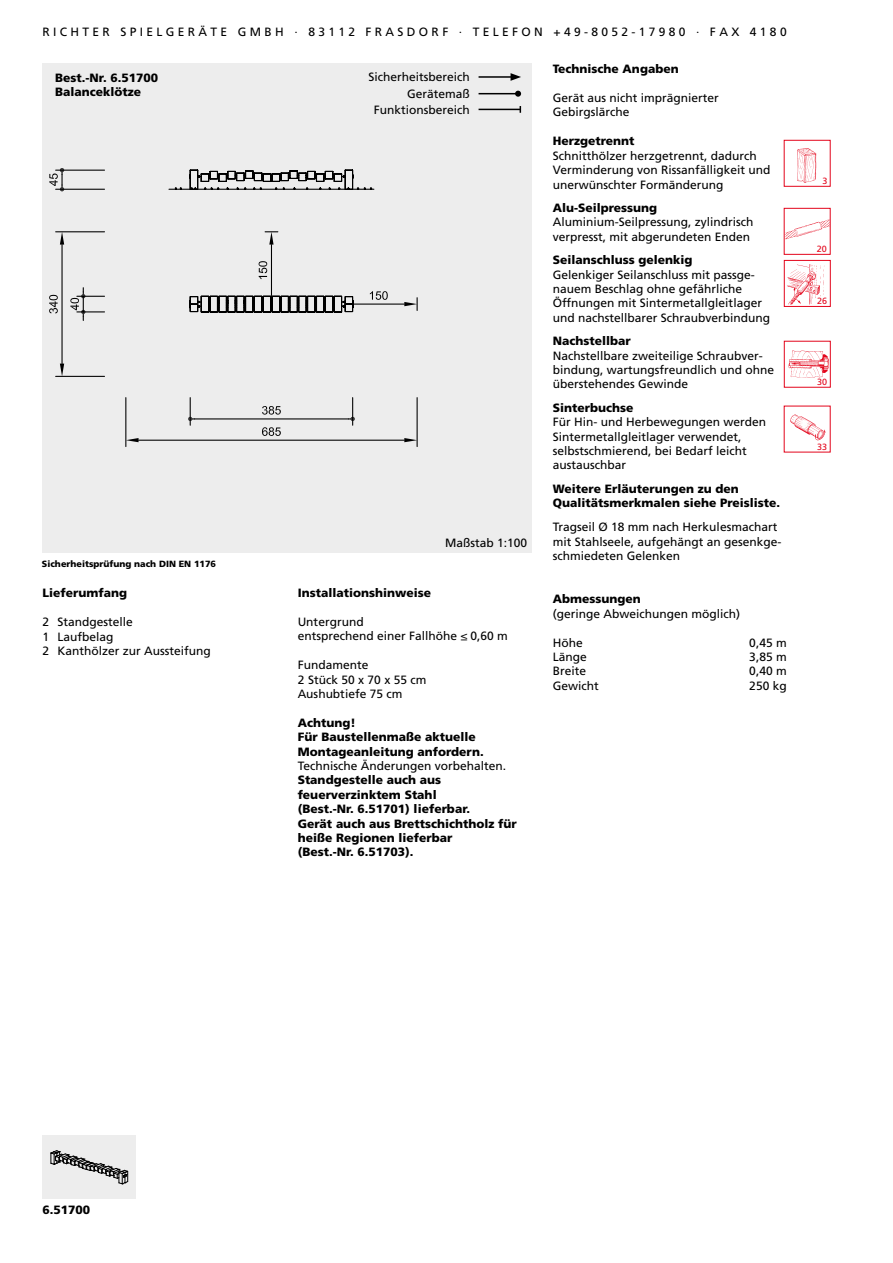
<style>
.page{position:relative;width:893px;height:1263px;background:#fff}
.page>*{position:absolute;margin:0;border:0;box-sizing:border-box;transform-origin:0 0}
.t1{font:12px/14.4px "Frutiger LT Std";color:#000}
.t2{font:900 12px/14.4px "Frutiger LT Std";color:#000}
.t3{font:900 9px "Frutiger LT Std";color:#000}
.t4{font:9px "Frutiger LT Std";color:#e3051b}
</style>
<div class="page">
<div style="left:784px;top:140px;width:47px;height:47px;border:1px solid #e3051b"></div>
<img style="left:797px;top:148px;width:20px;height:34px">
<div style="left:784px;top:208px;width:47px;height:47px;border:1px solid #e3051b"></div>
<img style="left:785px;top:211px;width:45px;height:37px">
<div style="left:784px;top:260px;width:47px;height:47px;border:1px solid #e3051b"></div>
<img style="left:784px;top:261px;width:44px;height:46px">
<div style="left:784px;top:341px;width:47px;height:47px;border:1px solid #e3051b"></div>
<img style="left:788px;top:350px;width:41px;height:28px">
<img style="left:790px;top:414px;width:35px;height:27px">
<div style="left:43px;top:64px;width:488px;height:489px;background:#ededed"></div>
<div style="left:43px;top:1135px;width:93px;height:64px;background:#ededed"></div>
<svg style="left:50px;top:1150px;width:79px;height:34px"></svg>
<hr style="left:479px;top:76px;width:34px;height:2px;background:#000">
<svg style="left:511px;top:73px;width:10px;height:8px"></svg>
<hr style="left:479px;top:93px;width:39px;height:1px;background:#000">
<svg style="left:515px;top:91px;width:6px;height:6px"></svg>
<hr style="left:479px;top:109px;width:41px;height:1px;background:#000">
<hr style="left:353px;top:304px;width:51px;height:1px;background:#000">
<svg style="left:404px;top:298px;width:14px;height:12px"></svg>
<hr style="left:195px;top:418px;width:153px;height:1px;background:#000">
<svg style="left:188px;top:398px;width:7px;height:27px"></svg>
<svg style="left:348px;top:398px;width:7px;height:27px"></svg>
<svg style="left:262px;top:406px;width:19px;height:9px"></svg>
<svg style="left:70px;top:288px;width:35px;height:32px"></svg>
<hr style="left:125px;top:398px;width:1px;height:49px;background:#000">
<hr style="left:417px;top:398px;width:1px;height:49px;background:#000">
<hr style="left:139px;top:440px;width:265px;height:1px;background:#000">
<svg style="left:126px;top:438px;width:13px;height:4px"></svg>
<svg style="left:404px;top:438px;width:13px;height:4px"></svg>
<svg style="left:262px;top:427px;width:19px;height:9px"></svg>
<hr style="left:56px;top:376px;width:49px;height:1px;background:#000">
<hr style="left:56px;top:231px;width:49px;height:1px;background:#000">
<hr style="left:61px;top:245px;width:2px;height:119px;background:#000">
<svg style="left:60px;top:364px;width:4px;height:12px"></svg>
<svg style="left:60px;top:232px;width:4px;height:13px"></svg>
<svg style="left:49px;top:295px;width:9px;height:18px"></svg>
<hr style="left:56px;top:189px;width:49px;height:1px;background:#000">
<hr style="left:56px;top:170px;width:49px;height:1px;background:#000">
<svg style="left:49px;top:168px;width:15px;height:23px"></svg>
<svg style="left:168px;top:169px;width:220px;height:144px"></svg>
<p class="t1" style="left:43px;top:25px;width:746px">R I C H T E R S P I E L G E R Ä T E G M B H · 8 3 1 1 2 F R A S D O R F · T E L E F O N + 4 9 - 8 0 5 2 - 1 7 9 8 0 · F A X 4 1 8 0</p>
<p class="t2" style="left:55px;top:70px;width:104px">Best.-Nr. 6.51700<br>Balanceklötze</p>
<p class="t3" style="left:42px;top:558px;width:176px">Sicherheitsprüfung nach DIN EN 1176</p>
<p class="t2" style="left:43px;top:586px;width:86px">Lieferumfang</p>
<p class="t1" style="left:43px;top:615px;width:170px">2 Standgestelle<br>1 Laufbelag<br>2 Kanthölzer zur Aussteifung</p>
<p class="t1" style="left:368px;top:69px;width:103px;line-height:16.2px;text-align:right">Sicherheitsbereich<br>Gerätemaß<br>Funktionsbereich</p>
<p class="t1" style="left:445px;top:535px;width:84px">Maßstab 1:100</p>
<p class="t2" style="left:298px;top:586px;width:135px">Installationshinweise</p>
<p class="t1" style="left:298px;top:615px;width:212px">Untergrund<br>entsprechend einer Fallhöhe ≤ 0,60 m</p>
<p class="t1" style="left:298px;top:658px;width:130px">Fundamente<br>2 Stück 50 x 70 x 55 cm<br>Aushubtiefe 75 cm</p>
<p class="t2" style="left:298px;top:715px;width:188px">Achtung!<br>Für Baustellenmaße aktuelle<br>Montageanleitung anfordern.</p>
<p class="t1" style="left:298px;top:759px;width:210px">Technische Änderungen vorbehalten.</p>
<p class="t2" style="left:298px;top:773px;width:221px">Standgestelle auch aus feuerverzinktem Stahl<br>(Best.-Nr. 6.51701) lieferbar.<br>Gerät auch aus Brettschichtholz für heiße Regionen lieferbar<br>(Best.-Nr. 6.51703).</p>
<p class="t2" style="left:553px;top:61px;width:127px">Technische Angaben</p>
<p class="t1" style="left:553px;top:90px;width:168px">Gerät aus nicht imprägnierter<br>Gebirgslärche</p>
<p class="t2" style="left:553px;top:134px;width:83px">Herzgetrennt</p>
<p class="t1" style="left:553px;top:148px;width:219px">Schnitthölzer herzgetrennt, dadurch<br>Verminderung von Rissanfälligkeit und unerwünschter Formänderung</p>
<p class="t2" style="left:553px;top:201px;width:106px">Alu-Seilpressung</p>
<p class="t1" style="left:553px;top:215px;width:202px">Aluminium-Seilpressung, zylindrisch verpresst, mit abgerundeten Enden</p>
<p class="t2" style="left:553px;top:253px;width:141px">Seilanschluss gelenkig</p>
<p class="t1" style="left:553px;top:267px;width:219px">Gelenkiger Seilanschluss mit passge&shy;nauem Beschlag ohne gefährliche Öffnungen mit Sintermetallgleitlager und nachstellbarer Schraubverbindung</p>
<p class="t2" style="left:553px;top:334px;width:80px">Nachstellbar</p>
<p class="t1" style="left:553px;top:348px;width:223px">Nachstellbare zweiteilige Schraubver&shy;bindung, wartungsfreundlich und ohne überstehendes Gewinde</p>
<p class="t2" style="left:553px;top:400px;width:82px">Sinterbuchse</p>
<p class="t1" style="left:553px;top:415px;width:215px">Für Hin- und Herbewegungen werden<br>Sintermetallgleitlager verwendet, selbstschmierend, bei Bedarf leicht austauschbar</p>
<p class="t2" style="left:553px;top:481px;width:229px">Weitere Erläuterungen zu den<br>Qualitätsmerkmalen siehe Preisliste.</p>
<p class="t1" style="left:553px;top:520px;width:230px">Tragseil Ø 18 mm nach Herkulesmachart mit Stahlseele, aufgehängt an gesenkge&shy;schmiedeten Gelenken</p>
<p class="t2" style="left:553px;top:592px;width:90px">Abmessungen</p>
<p class="t1" style="left:553px;top:606px;width:189px">(geringe Abweichungen möglich)</p>
<p class="t1" style="left:553px;top:635px;width:31px">Höhe</p>
<p class="t1" style="left:749px;top:635px;width:39px">0,45 m</p>
<p class="t1" style="left:553px;top:650px;width:36px">Länge</p>
<p class="t1" style="left:749px;top:650px;width:39px">3,85 m</p>
<p class="t1" style="left:553px;top:664px;width:35px">Breite</p>
<p class="t1" style="left:749px;top:664px;width:39px">0,40 m</p>
<p class="t1" style="left:553px;top:678px;width:47px">Gewicht</p>
<p class="t1" style="left:749px;top:678px;width:39px">250 kg</p>
<p class="t4" style="left:822px;top:175px;width:7px">3</p>
<p class="t4" style="left:817px;top:243px;width:12px">20</p>
<p class="t4" style="left:817px;top:295px;width:12px">26</p>
<p class="t4" style="left:817px;top:376px;width:12px">30</p>
<p class="t4" style="left:817px;top:441px;width:12px">33</p>
<p class="t2" style="left:43px;top:1203px;width:49px">6.51700</p>
</div>
